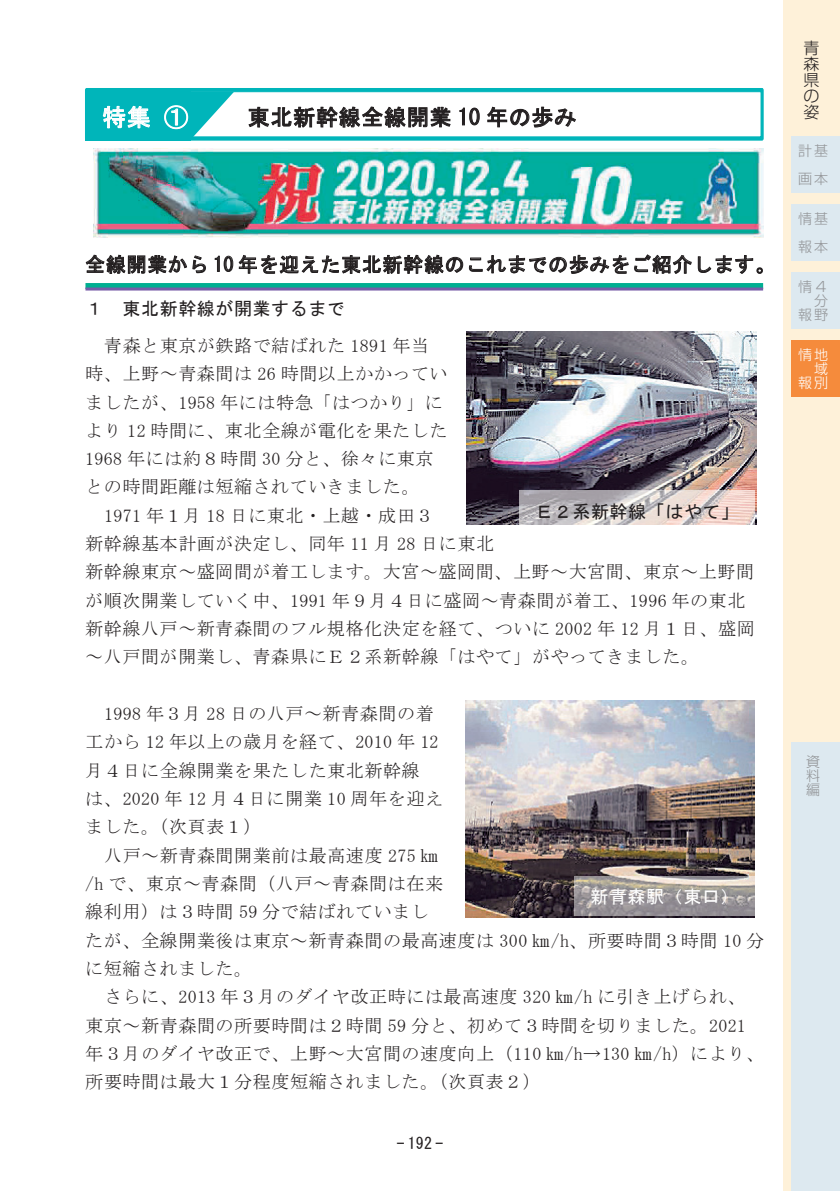
<style>
.page{position:relative;width:840px;height:1191px;background:#fff}
.page>*{position:absolute;margin:0;border:0;box-sizing:border-box;transform-origin:0 0}
.t1{font:24px "MS Gothic";color:#fff}
.t2{font:22px "MS Gothic";letter-spacing:.03em;color:#231f20}
.t3{font:20px "MS Gothic";letter-spacing:.035em;color:#231f20}
.t4{font:18px/36.8px "MS Mincho";letter-spacing:.025em;color:#231f20}
.t5{font:18px "MS Gothic";letter-spacing:.04em;color:#231f20}
.t6{font:18px "MS Gothic";letter-spacing:.03em;color:#fff}
.t7{font:300 16px/16px "Shin Go Pro";color:#231f20;text-align:justify}
.t8{font:16px "MS Gothic";color:#231f20;scale:.6 1}
.t9{font:300 14px/14px "Shin Go Pro";color:#939598}
.t10{font:300 14px/14px "Shin Go Pro";color:#fff;text-align:right}
.s1{font-family:"MS Gothic"}
</style>
<div class="page">
<svg style="left:85px;top:255px;width:121px;height:19px"></svg>
<svg style="left:214px;top:254px;width:477px;height:20px"></svg>
<svg style="left:697px;top:255px;width:65px;height:19px"></svg>
<img style="left:465px;top:701px;width:289px;height:216px">
<svg style="left:85px;top:88px;width:678px;height:53px"></svg>
<img style="left:93px;top:148px;width:669px;height:89px">
<div style="left:85px;top:283px;width:677px;height:6px;background:#00af91"></div>
<hr style="left:85px;top:287px;width:677px;height:3px;background:#785ca7">
<div style="left:574px;top:876px;width:180px;height:40px;background:#fff;opacity:.5"></div>
<img style="left:466px;top:331px;width:289px;height:194px">
<div style="left:518px;top:490px;width:236px;height:37px;background:#fff;opacity:.6"></div>
<div style="left:782px;top:0;width:57px;height:1191px;background:#fef1d9"></div>
<div style="left:791px;top:743px;width:48px;height:448px;background:#dde9f0"></div>
<div style="left:791px;top:136px;width:48px;height:57px;background:#dde9f0"></div>
<div style="left:791px;top:204px;width:48px;height:57px;background:#dde9f0"></div>
<div style="left:791px;top:272px;width:48px;height:57px;background:#dde9f0"></div>
<div style="left:791px;top:340px;width:48px;height:57px;background:#f58b3c"></div>
<p class="t1" style="left:102px;top:105px;width:87px">特集 ①</p>
<p class="t2" style="left:247px;top:106px;width:330px">東北新幹線全線開業 10 年の歩み</p>
<p class="t3" style="left:85px;top:254px;width:691px">全線開業から 10 年を迎えた東北新幹線のこれまでの歩みをご紹介します。</p>
<p class="t4" style="left:104px;top:290px;width:326px;text-indent:-19px"><span class="s1">１ 東北新幹線が開業するまで<br></span>青森と東京が鉄路で結ばれた 1891 年当</p>
<p class="t4" style="left:85px;top:355px;width:364px">時、上野～青森間は 26 時間以上かかってい</p>
<p class="t4" style="left:85px;top:384px;width:359px">ましたが、1958 年には特急「はつかり」に</p>
<p class="t4" style="left:85px;top:412px;width:363px">より 12 時間に、東北全線が電化を果たした</p>
<p class="t4" style="left:85px;top:440px;width:350px">1968 年には約８時間 30 分と、徐々に東京</p>
<p class="t4" style="left:85px;top:468px;width:336px">との時間距離は短縮されていきました。</p>
<p class="t4" style="left:104px;top:497px;width:331px">1971 年１月 18 日に東北・上越・成田３</p>
<p class="t4" style="left:85px;top:525px;width:410px">新幹線基本計画が決定し、同年 11 月 28 日に東北</p>
<p class="t4" style="left:85px;top:553px;width:670px">新幹線東京～盛岡間が着工します。大宮～盛岡間、上野～大宮間、東京～上野間</p>
<p class="t4" style="left:85px;top:582px;width:661px">が順次開業していく中、1991 年９月４日に盛岡～青森間が着工、1996 年の東北</p>
<p class="t4" style="left:85px;top:610px;width:670px">新幹線八戸～新青森間のフル規格化決定を経て、ついに 2002 年 12 月１日、盛岡</p>
<p class="t4" style="left:85px;top:638px;width:615px">～八戸間が開業し、青森県にＥ２系新幹線「はやて」がやってきました。</p>
<p class="t4" style="left:104px;top:695px;width:331px">1998 年３月 28 日の八戸～新青森間の着</p>
<p class="t4" style="left:85px;top:723px;width:355px">工から 12 年以上の歳月を経て、2010 年 12</p>
<p class="t4" style="left:85px;top:752px;width:335px">月４日に全線開業を果たした東北新幹線</p>
<p class="t4" style="left:85px;top:780px;width:359px">は、2020 年 12 月４日に開業 10 周年を迎え</p>
<p class="t4" style="left:85px;top:808px;width:178px">ました。（次頁表１）</p>
<p class="t4" style="left:104px;top:836px;width:336px">八戸～新青森間開業前は最高速度 275 ㎞</p>
<p class="t4" style="left:85px;top:865px;width:359px">/h で、東京～青森間（八戸～青森間は在来</p>
<p class="t4" style="left:85px;top:893px;width:345px">線利用）は３時間 59 分で結ばれていまし</p>
<p class="t4" style="left:85px;top:921px;width:680px">たが、全線開業後は東京～新青森間の最高速度は 300 ㎞/h、所要時間３時間 10 分</p>
<p class="t4" style="left:85px;top:950px;width:168px">に短縮されました。</p>
<p class="t4" style="left:104px;top:978px;width:642px">さらに、2013 年３月のダイヤ改正時には最高速度 320 ㎞/h に引き上げられ、</p>
<p class="t4" style="left:85px;top:1006px;width:661px">東京～新青森間の所要時間は２時間 59 分と、初めて３時間を切りました。2021</p>
<p class="t4" style="left:85px;top:1035px;width:679px">年３月のダイヤ改正で、上野～大宮間の速度向上（110 ㎞/h→130 ㎞/h）により、</p>
<p class="t4" style="left:85px;top:1063px;width:457px">所要時間は最大１分程度短縮されました。（次頁表２）</p>
<p class="t5" style="left:535px;top:502px;width:206px">Ｅ２系新幹線「はやて」</p>
<p class="t6" style="left:590px;top:888px;width:150px">新青森駅（東口）</p>
<p class="t8" style="left:396px;top:1135px;width:82px">－ 192－</p>
<p class="t7" style="left:803px;top:38px;width:17px">青森県の姿</p>
<p class="t9" style="left:797px;top:135px;width:31px;line-height:28px">計基画本</p>
<p class="t9" style="left:797px;top:203px;width:31px;line-height:28px">情基報本</p>
<p class="t9" style="left:797px;top:278px;width:31px;text-align:right">情４分報野</p>
<p class="t10" style="left:797px;top:346px;width:31px">情地域報別</p>
<p class="t9" style="left:805px;top:752px;width:15px;text-align:justify">資料編</p>
</div>
